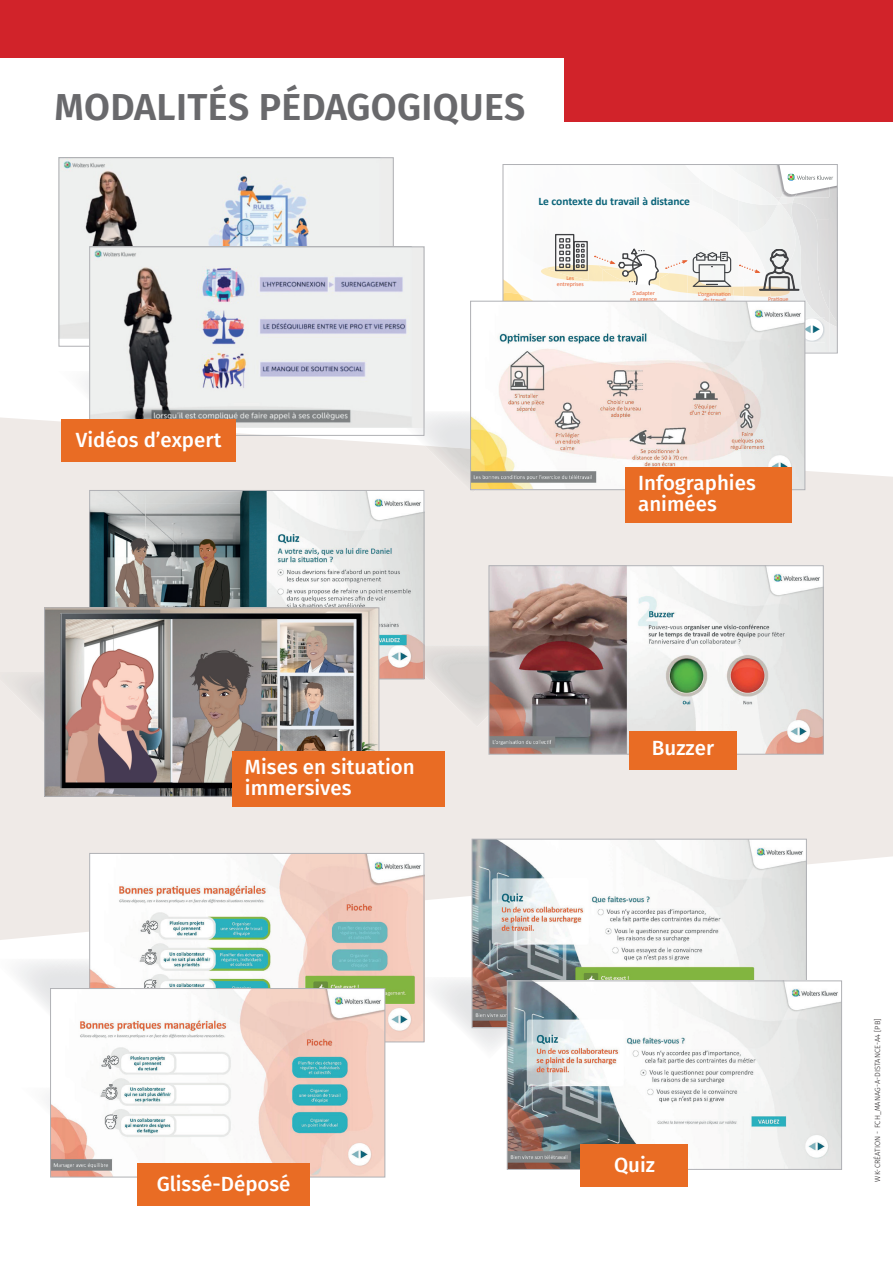
<style>
.page{position:relative;width:893px;height:1263px;background:#fff}
.page>*{position:absolute;margin:0;border:0;box-sizing:border-box;transform-origin:0 0}
.t1{font:600 37.5px "Fira Sans";letter-spacing:.01em;color:#69696c}
.t2{font:500 20.55px/21px "Fira Sans";color:#fff}
.t3{font:700 11.4px "Calibri";letter-spacing:-.01em;color:#0b6479}
.t4{font:300 7.5px "Fira Sans";letter-spacing:.01em;color:#231f20}
.t5{font:6px/6.4px "Calibri";letter-spacing:-.01em;color:#e76436;text-align:center}
</style>
<div class="page">
<img style="left:540px;top:300px;width:18px;height:1px">
<img style="left:558px;top:300px;width:14px;height:1px">
<img style="left:541px;top:268px;width:34px;height:13px">
<img style="left:575px;top:265px;width:20px;height:16px">
<img style="left:546px;top:266px;width:9px;height:5px">
<img style="left:553px;top:271px;width:22px;height:6px">
<img style="left:505px;top:280px;width:14px;height:13px">
<img style="left:505px;top:293px;width:15px;height:8px">
<img style="left:520px;top:294px;width:11px;height:7px">
<svg style="left:555px;top:234px;width:33px;height:37px"></svg>
<img style="left:61px;top:159px;width:331px;height:179px">
<div style="left:59px;top:157px;width:335px;height:190px;border:1px solid #b0b1b5"></div>
<svg style="left:0;top:417px;width:893px;height:523px;background:#f0ebe8"></svg>
<img style="left:0;top:672px;width:44px;height:82px">
<img style="left:406px;top:977px;width:101px;height:82px">
<img style="left:393px;top:645px;width:96px;height:82px">
<img style="left:389px;top:411px;width:81px;height:41px">
<img style="left:424px;top:446px;width:90px;height:47px">
<div style="left:0;top:0;width:893px;height:121px;background:#d1232a"></div>
<div style="left:0;top:58px;width:563px;height:79px;background:#fff"></div>
<img style="left:91px;top:492px;width:331px;height:185px">
<div style="left:89px;top:490px;width:335px;height:189px;border:1px solid #b0b1b5"></div>
<img style="left:46px;top:609px;width:331px;height:186px">
<div style="left:44px;top:607px;width:335px;height:190px;border:1px solid #b0b1b5"></div>
<img style="left:91px;top:855px;width:331px;height:185px">
<div style="left:89px;top:853px;width:335px;height:189px;border:1px solid #b0b1b5"></div>
<img style="left:474px;top:841px;width:331px;height:185px">
<div style="left:472px;top:839px;width:335px;height:189px;border:1px solid #b0b1b5"></div>
<img style="left:509px;top:982px;width:331px;height:186px">
<div style="left:507px;top:980px;width:335px;height:190px;border:1px solid #b0b1b5"></div>
<img style="left:491px;top:567px;width:331px;height:185px">
<div style="left:489px;top:565px;width:335px;height:189px;border:1px solid #b0b1b5"></div>
<img style="left:472px;top:333px;width:331px;height:155px">
<div style="left:580px;top:1144px;width:108px;height:43px;background:#e96c24"></div>
<div style="left:629px;top:731px;width:108px;height:39px;background:#e96c24"></div>
<div style="left:232px;top:751px;width:213px;height:55px;background:#e96c24"></div>
<div style="left:625px;top:467px;width:167px;height:55px;background:#e96c24"></div>
<img style="left:59px;top:378px;width:30px;height:50px">
<img style="left:91px;top:248px;width:331px;height:179px">
<div style="left:89px;top:246px;width:335px;height:190px;border:1px solid #b0b1b5"></div>
<img style="left:52px;top:990px;width:331px;height:185px">
<div style="left:50px;top:988px;width:335px;height:189px;border:1px solid #b0b1b5"></div>
<div style="left:137px;top:1163px;width:172px;height:42px;background:#e96c24"></div>
<div style="left:62px;top:419px;width:174px;height:42px;background:#e96c24"></div>
<svg style="left:595px;top:165px;width:242px;height:187px"></svg>
<h1 class="t1" style="left:55px;top:76px;width:472px">MODALITÉS PÉDAGOGIQUES</h1>
<p class="t3" style="left:538px;top:193px;width:153px">Le contexte du travail à distance</p>
<p class="t5" style="left:557px;top:274px;width:28px">Les entreprises</p>
<p class="t5" style="left:630px;top:289px;width:28px">S’adapter en urgence</p>
<p class="t5" style="left:698px;top:290px;width:34px">L’organisation du travail</p>
<p class="t5" style="left:768px;top:295px;width:22px">Pratique</p>
<p class="t2" style="left:76px;top:428px;width:147px">Vidéos d’expert</p>
<p class="t2" style="left:638px;top:471px;width:119px">Infographies animées</p>
<p class="t2" style="left:245px;top:756px;width:171px">Mises en situation immersives</p>
<p class="t2" style="left:157px;top:1172px;width:135px">Glissé-Déposé</p>
<p class="t2" style="left:652px;top:736px;width:64px">Buzzer</p>
<p class="t2" style="left:614px;top:1153px;width:42px">Quiz</p>
<p class="t4" style="left:872px;top:1181px;width:165px;rotate:-90deg">WK-CRÉATION - FCH_MANAG-A-DISTANCE-A4 [PB]</p>
</div>
